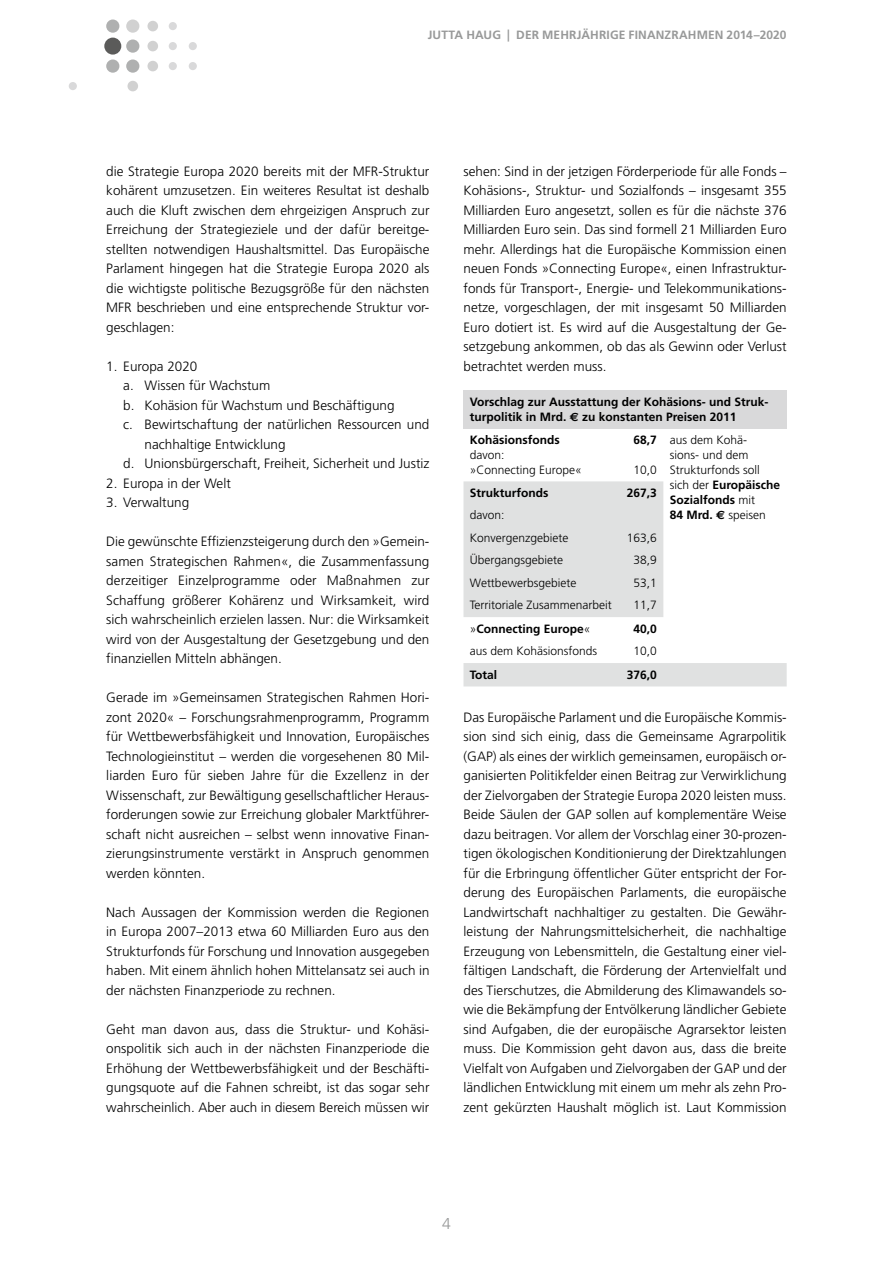
<style>
.page{position:relative;width:893px;height:1263px;background:#fff}
.page>*{position:absolute;margin:0;border:0;box-sizing:border-box;transform-origin:0 0}
.t1{font:300 15.75px "Frutiger CE";color:#989999}
._200_Standard{font:300 13.5px/19.5px "Frutiger CE";color:#000;text-align:justify}
._201_Standard_O{font:300 13.5px/19.5px "Frutiger CE";color:#000;text-align:justify}
._303_T_F{font:300 12px/15px "Frutiger CE";color:#000}
._302_T_K{font:700 12px/15px "Frutiger CE";color:#000}
._303_T_F-2{font:700 12px "Frutiger CE";color:#000}
.t2{font:700 12px "Frutiger CE";letter-spacing:.01em;color:#989999}
.s1{font-family:"Euro Sans Std"}
.s2{font-weight:700}
.s3{font-family:"Euro Sans Std";font-weight:700}
.s4{font-weight:300}
</style>
<div class="page">
<div style="left:104px;top:38px;width:17px;height:17px;background:#5b5b5a;border-radius:50%"></div>
<div style="left:69px;top:82px;width:8px;height:8px;background:#d9d9da;border-radius:50%"></div>
<div style="left:127px;top:81px;width:11px;height:10px;background:#d1d1d1;border-radius:50%"></div>
<div style="left:169px;top:22px;width:8px;height:8px;background:#d9d9da;border-radius:50%"></div>
<div style="left:147px;top:21px;width:11px;height:10px;background:#d1d1d1;border-radius:50%"></div>
<div style="left:189px;top:42px;width:8px;height:8px;background:#d9d9da;border-radius:50%"></div>
<div style="left:169px;top:42px;width:8px;height:8px;background:#d9d9da;border-radius:50%"></div>
<div style="left:147px;top:41px;width:11px;height:10px;background:#d1d1d1;border-radius:50%"></div>
<div style="left:189px;top:62px;width:8px;height:8px;background:#d9d9da;border-radius:50%"></div>
<div style="left:169px;top:62px;width:8px;height:8px;background:#d9d9da;border-radius:50%"></div>
<div style="left:147px;top:61px;width:11px;height:10px;background:#d1d1d1;border-radius:50%"></div>
<div style="left:126px;top:20px;width:13px;height:13px;background:#d1d1d1;border-radius:50%"></div>
<div style="left:106px;top:20px;width:13px;height:13px;background:#afb0b0;border-radius:50%"></div>
<div style="left:126px;top:39px;width:13px;height:14px;background:#afb0b0;border-radius:50%"></div>
<div style="left:126px;top:59px;width:13px;height:14px;background:#afb0b0;border-radius:50%"></div>
<div style="left:106px;top:59px;width:13px;height:14px;background:#afb0b0;border-radius:50%"></div>
<div style="left:463px;top:390px;width:324px;height:38px;background:#d9d9da"></div>
<svg style="left:463px;top:481px;width:324px;height:205px;fill:#e0e1e1"></svg>
<p class="t2" style="left:428px;top:28px;width:14px">Jutta</p>
<p class="t2" style="left:466px;top:28px;width:19px">Haug</p>
<p class="t2" style="left:507px;top:28px;width:136px">| Der Mehrjährige Finan</p>
<p class="t2" style="left:664px;top:28px;width:25px">zrahm</p>
<p class="t2" style="left:708px;top:28px;width:80px">en 2014–2020</p>
<p class="_201_Standard_O" style="left:106px;top:161px;width:325px">die Strategie Europa 2020 bereits mit der MFR-Struktur kohärent umzusetzen. Ein weiteres Resultat ist deshalb auch die Kluft zwischen dem ehrgeizigen Anspruch zur Erreichung der Strategieziele und der dafür bereitge&shy;stellten notwendigen Haushaltsmittel. Das Europäische Parlament hingegen hat die Strategie Europa 2020 als die wichtigste politische Bezugsgröße für den nächsten MFR beschrieben und eine entsprechende Struktur vor&shy;geschlagen:</p>
<p class="_200_Standard" style="left:106px;top:356px;width:93px">1. Europa 2020</p>
<p class="_201_Standard_O" style="left:123px;top:375px;width:149px">a. Wissen für Wachstum</p>
<p class="_201_Standard_O" style="left:123px;top:395px;width:273px">b. Kohäsion für Wachstum und Beschäftigung</p>
<p class="_201_Standard_O" style="left:145px;top:414px;width:286px;text-indent:-21px">c. Bewirtschaftung der natürlichen Ressourcen und nachhaltige Entwicklung</p>
<p class="_201_Standard_O" style="left:123px;top:453px;width:308px">d. Unionsbürgerschaft, Freiheit, Sicherheit und Justiz</p>
<p class="_200_Standard" style="left:106px;top:473px;width:126px">2. Europa in der Welt</p>
<p class="_200_Standard" style="left:106px;top:492px;width:85px">3. Verwaltung</p>
<p class="_200_Standard" style="left:106px;top:531px;width:325px">Die gewünschte Effizienzsteigerung durch den »Gemein&shy;samen Strategischen Rahmen«, die Zusammenfassung derzeitiger Einzelprogramme oder Maßnahmen zur Schaffung größerer Kohärenz und Wirksamkeit, wird sich wahrscheinlich erzielen lassen. Nur: die Wirksamkeit wird von der Ausgestaltung der Gesetzgebung und den finanziellen Mitteln abhängen.</p>
<p class="_200_Standard" style="left:106px;top:687px;width:325px">Gerade im »Gemeinsamen Strategischen Rahmen Hori&shy;zont 2020« – Forschungsrahmenprogramm, Programm für Wettbewerbsfähigkeit und Innovation, Europäisches Technologieinstitut – werden die vorgesehenen 80 Mil&shy;liarden Euro für sieben Jahre für die Exzellenz in der Wissenschaft, zur Bewältigung gesellschaftlicher Heraus&shy;forderungen sowie zur Erreichung globaler Marktführer&shy;schaft nicht ausreichen – selbst wenn innovative Finan&shy;zierungsinstrumente verstärkt in Anspruch genommen werden könnten.</p>
<p class="_200_Standard" style="left:106px;top:902px;width:325px">Nach Aussagen der Kommission werden die Regionen in Europa 2007–2013 etwa 60 Milliarden Euro aus den Strukturfonds für Forschung und Innovation ausgegeben haben. Mit einem ähnlich hohen Mittelansatz sei auch in der nächsten Finanzperiode zu rechnen.</p>
<p class="_200_Standard" style="left:106px;top:1019px;width:325px">Geht man davon aus, dass die Struktur- und Kohäsi&shy;onspolitik sich auch in der nächsten Finanzperiode die Erhöhung der Wettbewerbsfähigkeit und der Beschäfti&shy;gungsquote auf die Fahnen schreibt, ist das sogar sehr wahrscheinlich. Aber auch in diesem Bereich müssen wir</p>
<p class="_200_Standard" style="left:463px;top:161px;width:325px">sehen: Sind in der jetzigen Förderperiode für alle Fonds – Kohäsions-, Struktur- und Sozialfonds – insgesamt 355<br>Milliarden Euro angesetzt, sollen es für die nächste 376<br>Milliarden Euro sein. Das sind formell 21 Milliarden Euro mehr. Allerdings hat die Europäische Kommission einen neuen Fonds »Connecting Europe«, einen Infrastruktur&shy;fonds für Transport-, Energie- und Telekommunikations&shy;netze, vorgeschlagen, der mit insgesamt 50 Milliarden Euro dotiert ist. Es wird auf die Ausgestaltung der Ge&shy;setzgebung ankommen, ob das als Gewinn oder Verlust betrachtet werden muss.</p>
<p class="_302_T_K" style="left:470px;top:394px;width:300px">Vorschlag zur Ausstattung der Kohäsions- und Struk&shy;turpolitik in Mrd. <span class="s1">€</span> zu konstanten Preisen 2011</p>
<p class="_303_T_F" style="left:470px;top:432px;width:113px"><span class="s2">Kohäsionsfonds </span>davon:<br>»Connecting Europe«</p>
<p class="_303_T_F-2" style="left:634px;top:432px;width:25px">68,7</p>
<p class="_303_T_F" style="left:670px;top:432px;width:112px">aus dem Kohä-<br>sions- und dem<br>Strukturfonds soll sich der <span class="s2">Europäische<br>Sozialfonds</span> mit<br><span class="s2">84 Mrd.</span> <span class="s3">€</span> speisen</p>
<p class="_303_T_F" style="left:634px;top:462px;width:25px">10,0</p>
<p class="_303_T_F-2" style="left:470px;top:486px;width:80px">Strukturfonds</p>
<p class="_303_T_F" style="left:470px;top:508px;width:36px">davon:</p>
<p class="_303_T_F" style="left:470px;top:530px;width:100px">Konvergenzgebiete</p>
<p class="_303_T_F" style="left:470px;top:553px;width:95px">Übergangsgebiete</p>
<p class="_303_T_F" style="left:470px;top:575px;width:108px">Wettbewerbsgebiete</p>
<p class="_303_T_F" style="left:470px;top:598px;width:143px">Territoriale Zusammenarbeit</p>
<p class="_303_T_F-2" style="left:627px;top:486px;width:32px">267,3</p>
<p class="_303_T_F" style="left:627px;top:530px;width:32px">163,6</p>
<p class="_303_T_F" style="left:634px;top:553px;width:25px">38,9</p>
<p class="_303_T_F" style="left:634px;top:575px;width:25px">53,1</p>
<p class="_303_T_F" style="left:634px;top:598px;width:25px">11,7</p>
<p class="_303_T_F-2" style="left:470px;top:621px;width:122px"><span class="s4">»</span>Connecting Europe<span class="s4">«</span></p>
<p class="_303_T_F" style="left:470px;top:644px;width:129px">aus dem Kohäsionsfonds</p>
<p class="_303_T_F-2" style="left:634px;top:621px;width:25px">40,0</p>
<p class="_303_T_F" style="left:634px;top:643px;width:25px">10,0</p>
<p class="_303_T_F-2" style="left:470px;top:667px;width:29px">Total</p>
<p class="_303_T_F-2" style="left:627px;top:667px;width:32px">376,0</p>
<p class="_200_Standard" style="left:463px;top:707px;width:325px">Das Europäische Parlament und die Europäische Kommis&shy;sion sind sich einig, dass die Gemeinsame Agrarpolitik (GAP) als eines der wirklich gemeinsamen, europäisch or&shy;ganisierten Politikfelder einen Beitrag zur Verwirklichung der Zielvorgaben der Strategie Europa 2020 leisten muss.<br>Beide Säulen der GAP sollen auf komplementäre Weise dazu beitragen. Vor allem der Vorschlag einer 30-prozen&shy;tigen ökologischen Konditionierung der Direktzahlungen für die Erbringung öffentlicher Güter entspricht der For&shy;derung des Europäischen Parlaments, die europäische Landwirtschaft nachhaltiger zu gestalten. Die Gewähr&shy;leistung der Nahrungsmittelsicherheit, die nachhaltige Erzeugung von Lebensmitteln, die Gestaltung einer viel&shy;fältigen Landschaft, die Förderung der Artenvielfalt und des Tierschutzes, die Abmilderung des Klimawandels so&shy;wie die Bekämpfung der Entvölkerung ländlicher Gebiete sind Aufgaben, die der europäische Agrarsektor leisten muss. Die Kommission geht davon aus, dass die breite Vielfalt von Aufgaben und Zielvorgaben der GAP und der ländlichen Entwicklung mit einem um mehr als zehn Pro&shy;zent gekürzten Haushalt möglich ist. Laut Kommission</p>
<p class="t1" style="left:442px;top:1214px;width:10px">4</p>
</div>
